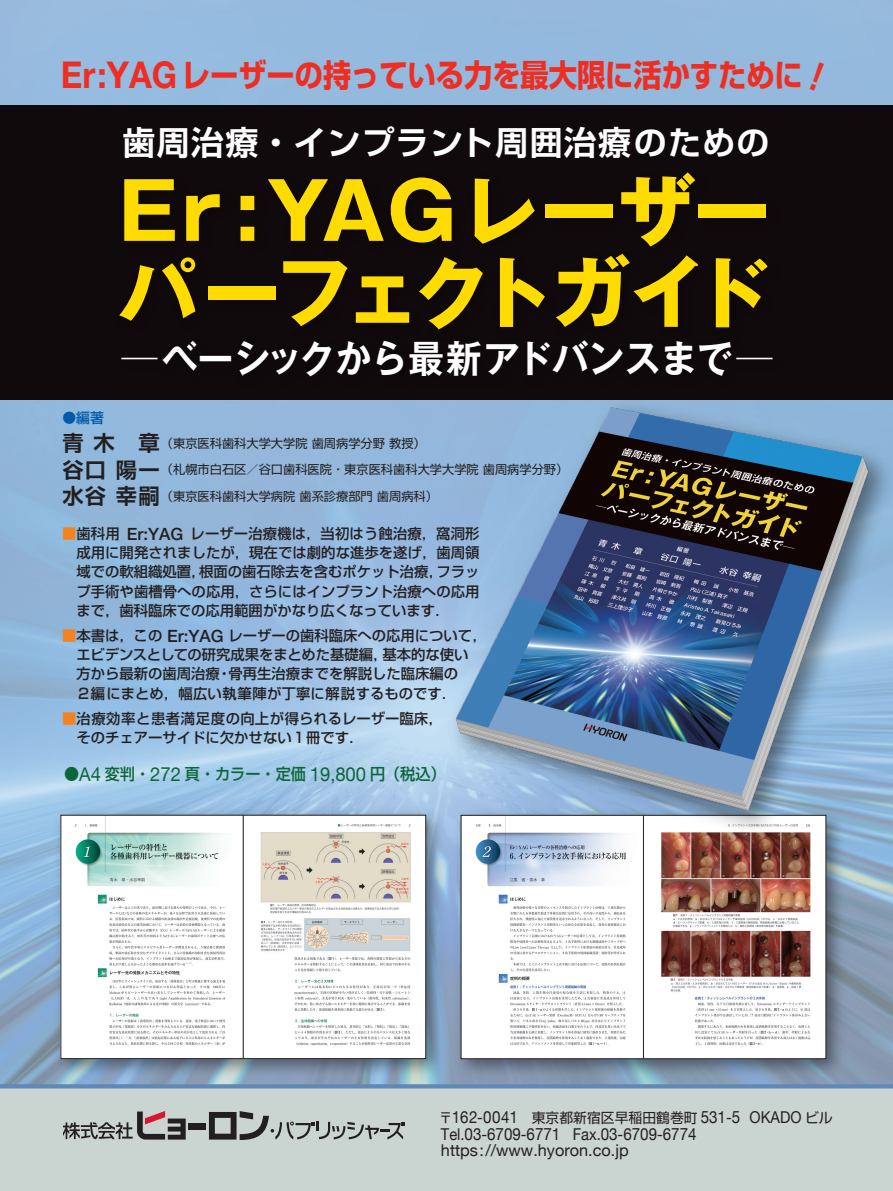
<style>
.page{position:relative;width:893px;height:1191px;background:#fff}
.page>*{position:absolute;margin:0;border:0;box-sizing:border-box;transform-origin:0 0}
.t1{font:700 78.15px/81.4px "Gothic MB101 Pro";letter-spacing:-.02em;color:#ffdc01}
.t2{font:700 38.1px "Gothic MB101 Pro De";color:#fff;scale:.95 1}
.t3{font:700 33px "Shin Go Pro De";letter-spacing:.04em;color:#fff}
.t4{font:700 31.35px "Shin Go Pro";color:#ee2e22;scale:.9 1}
.t5{font:16.8px "Helvetica Neue";color:#231f20;scale:.9 1}
.t6{font:16.35px "Helvetica Neue";color:#231f20}
.t7{font:500 15.9px "Shin Go Pro";color:#0c6638;scale:.95 1}
.t8{font:500 14.4px/19.2px "Shin Go Pro";color:#231f20;text-align:justify}
.t9{font:13.8px "Shin Go Pro";color:#231f20}
.t10{font:500 13.8px "Shin Go Pro";color:#015aaa}
.t11{font:12.15px/26.5px "Shin Go Pro";color:#231f20}
.s1{font-family:"Helvetica Neue LT Std";font-size:37.05px}
.s2{font-family:"Gothic MB101 Pro";font-weight:300}
.s3{font-family:"Shin Go Pro De";font-weight:700;font-size:21.3px}
.s4{color:#f58220}
.s5{font-family:"Helvetica Neue LT Std";font-size:16.95px}
.s6{font-family:"Helvetica Neue";font-weight:400;font-size:18.75px}
.s7{font-family:"Helvetica Neue";font-weight:400;font-size:19.5px}
.s8{font-family:"Helvetica Neue";font-size:16.8px}
.s9{font-family:"Helvetica Neue";font-size:16.35px}
.s10{font-size:16.35px}
</style>
<div class="page">
<img style="left:0;top:0;width:893px;height:1084px">
<div style="left:0;top:1086px;width:893px;height:105px;background:#cad4d1"></div>
<div style="left:188px;top:1123px;width:18px;height:6px;background:#231f20"></div>
<svg style="left:63px;top:1111px;width:123px;height:28px"></svg>
<svg style="left:209px;top:1111px;width:196px;height:29px"></svg>
<div style="left:0;top:105px;width:893px;height:294px;background:#110a0c"></div>
<img style="left:112px;top:399px;width:321px;height:1px">
<img style="left:48px;top:801px;width:401px;height:283px">
<img style="left:63px;top:817px;width:361px;height:239px">
<div style="left:61px;top:815px;width:365px;height:243px;border:1px solid #231f20"></div>
<hr style="left:243px;top:815px;width:1px;height:243px;background:#231f20">
<img style="left:449px;top:845px;width:402px;height:239px">
<img style="left:463px;top:845px;width:361px;height:212px">
<hr style="left:643px;top:815px;width:1px;height:243px;background:#231f20">
<img style="left:440px;top:835px;width:453px;height:10px">
<img style="left:433px;top:399px;width:460px;height:436px">
<hr style="left:0;top:1084px;width:893px;height:4px;background:#6188b7">
<svg style="left:810px;top:62px;width:14px;height:29px"></svg>
<h3 class="t4" style="left:61px;top:50px;width:826px"><span class="s1">Er:YAG</span> レーザーの持っている力を最大限に活かすために</h3>
<h3 class="t3" style="left:123px;top:116px;width:648px">歯周治療・インプラント周囲治療のための</h3>
<h1 class="t1" style="left:119px;top:161px;width:654px">Er :YAGレーザーパーフェクトガイド</h1>
<h2 class="t2" style="left:122px;top:326px;width:687px"><span class="s2">―</span>ベーシックから最新アドバンスまで<span class="s2">―</span></h2>
<p class="t10" style="left:62px;top:407px;width:43px">●編著</p>
<p class="t11" style="left:62px;top:428px;width:507px"><span class="s3">青木　章</span>（東京医科歯科大学大学院 歯周病学分野 教授）<br><span class="s3">谷口 陽一</span>（札幌市白石区／谷口歯科医院・東京医科歯科大学大学院 歯周病学分野）<span class="s3">水谷 幸嗣</span>（東京医科歯科大学病院 歯系診療部門 歯周病科）</p>
<p class="t8" style="left:76px;top:522px;width:405px;text-indent:-14px"><span class="s4">■</span>歯科用 <span class="s5">Er:YAG</span> レーザー治療機は，当初はう蝕治療，窩洞形成用に開発されましたが，現在では劇的な進歩を遂げ，歯周領域での軟組織処置，根面の歯石除去を含むポケット治療，フラップ手術や歯槽骨への応用，さらにはインプラント治療への応用まで，歯科臨床での応用範囲がかなり広くなっています．</p>
<p class="t8" style="left:62px;top:624px;width:426px"><span class="s4">■</span>本書は，この <span class="s5">Er:YAG</span> レーザーの歯科臨床への応用について，</p>
<p class="t8" style="left:76px;top:643px;width:394px">エビデンスとしての研究成果をまとめた基礎編，基本的な使い</p>
<p class="t8" style="left:62px;top:662px;width:398px">　方から最新の歯周治療・骨再生治療までを解説した臨床編の</p>
<p class="t8" style="left:62px;top:682px;width:396px">　２編にまとめ，幅広い執筆陣が丁寧に解説するものです．</p>
<p class="t8" style="left:62px;top:707px;width:382px"><span class="s4">■</span>治療効率と患者満足度の向上が得られるレーザー臨床，　そのチェアーサイドに欠かせない１冊です．</p>
<p class="t7" style="left:64px;top:760px;width:403px">●<span class="s6">A</span><span class="s7">4</span> 変判・<span class="s7">272</span> 頁・カラー・定価 <span class="s7">19</span><span class="s6">,</span><span class="s7">800</span> 円（税込）</p>
<p class="t9" style="left:439px;top:1106px;width:395px">〒<span class="s8">162</span><span class="s9">-</span><span class="s8">0041</span>　東京都新宿区早稲田鶴巻町 <span class="s8">531</span><span class="s9">-</span><span class="s8">5</span> <span class="s9">OKADO</span> ビル</p>
<p class="t5" style="left:441px;top:1121px;width:286px"><span class="s10">Tel.</span>03<span class="s10">-</span>6709<span class="s10">-</span>6771 <span class="s10">Fax.</span>03<span class="s10">-</span>6709<span class="s10">-</span>6774</p>
<p class="t6" style="left:441px;top:1138px;width:189px">https://www.hyoron.co.jp</p>
</div>
